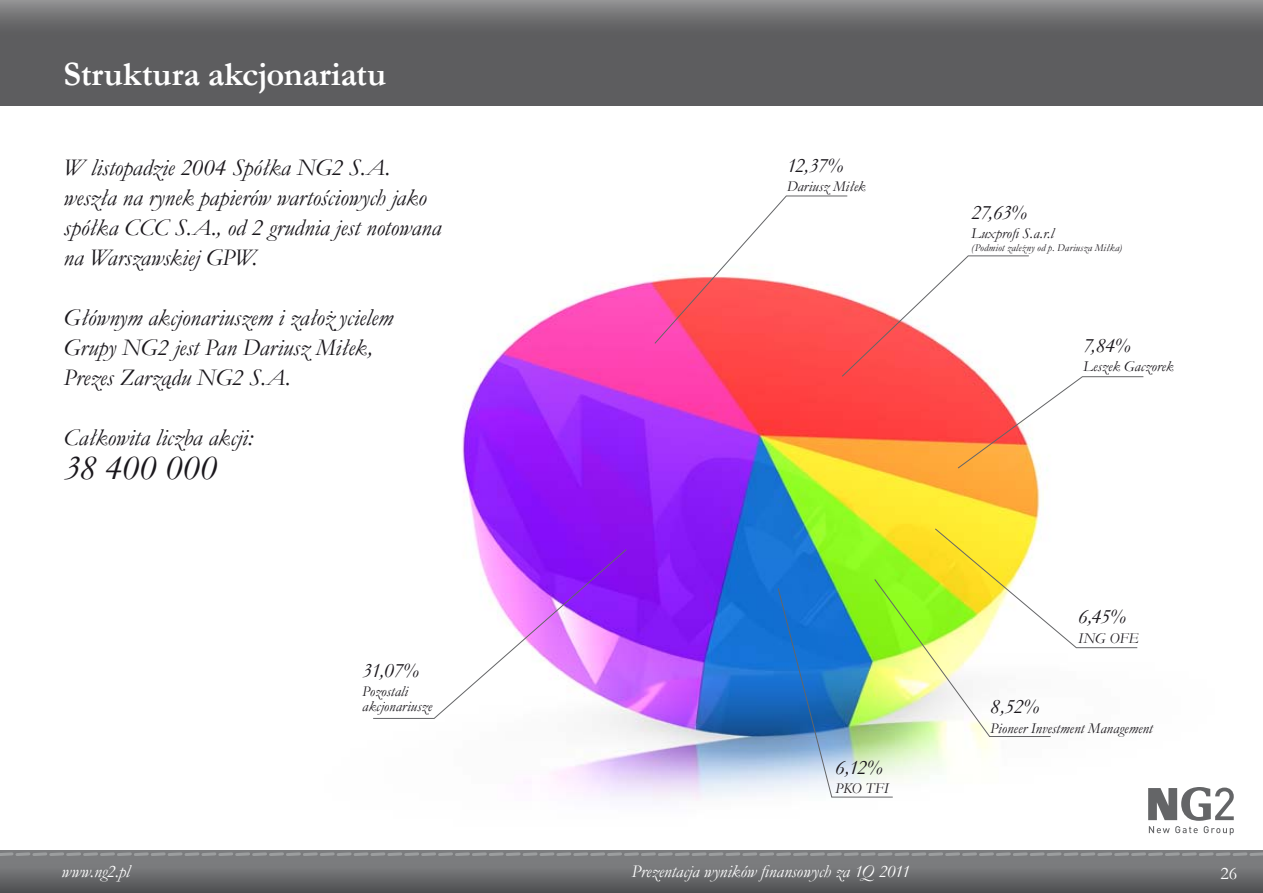
<style>
.page{position:relative;width:1263px;height:893px;background:#fff}
.page>*{position:absolute;margin:0;border:0;box-sizing:border-box;transform-origin:0 0}
.t1{font:italic 36px "Garamond";letter-spacing:.015em;color:#1a171c}
.t2{font:700 34.5px "Garamond";letter-spacing:.005em;color:#fff}
.t3{font:italic 24px/30px "Garamond";letter-spacing:-.005em;color:#1a171c}
.t4{font:italic 21px "Garamond";letter-spacing:-.05em;color:#1a171c}
.t5{font:italic 18px "Garamond";letter-spacing:-.005em;color:#fff}
.t6{font:18px "Garamond";color:#fff}
.t7{font:italic 15px/15px "Garamond";letter-spacing:.005em;color:#1a171c}
.t8{font:italic 10.5px "Garamond";letter-spacing:.015em;color:#1a171c}
</style>
<div class="page">
<img style="left:462px;top:281px;width:769px;height:555px">
<div style="left:0;top:850px;width:1263px;height:43px;background:#7b7c7e"></div>
<svg style="left:0;top:0;width:1263px;height:106px;background:#646466"></svg>
<svg style="left:0;top:873px;width:1263px;height:20px;fill:#5e5f61"></svg>
<svg style="left:0;top:852px;width:1263px;height:4px"></svg>
<svg style="left:1148px;top:787px;width:86px;height:48px"></svg>
<svg style="left:654px;top:195px;width:490px;height:274px"></svg>
<svg style="left:777px;top:528px;width:361px;height:270px"></svg>
<svg style="left:373px;top:549px;width:254px;height:170px"></svg>
<h2 class="t2" style="left:64px;top:51px;width:324px">Struktura akcjonariatu</h2>
<p class="t3" style="left:64px;top:152px;width:379px">W listopadzie 2004 Spółka NG2 S.A. weszła na rynek papierów wartościowych jako spółka CCC S.A., od 2 grudnia jest notowana na Warszawskiej GPW.</p>
<p class="t3" style="left:64px;top:302px;width:331px">Głównym akcjonariuszem i założ ycielem<br>Grupy NG2 jest Pan Dariusz Miłek,<br>Prezes Zarządu NG2 S.A.</p>
<p class="t3" style="left:64px;top:422px;width:191px">Całkowita liczba akcji:</p>
<h1 class="t1" style="left:64px;top:444px;width:155px">38 400 000</h1>
<p class="t4" style="left:362px;top:656px;width:58px">31,07%</p>
<p class="t7" style="left:362px;top:684px;width:71px">Pozostali akcjonariusze</p>
<p class="t4" style="left:787px;top:151px;width:58px">12,37%</p>
<p class="t7" style="left:787px;top:179px;width:81px">Dariusz Miłek</p>
<p class="t4" style="left:971px;top:198px;width:57px">27,63%</p>
<p class="t7" style="left:971px;top:225px;width:84px">Luxprofi S.a.r.l</p>
<p class="t8" style="left:971px;top:241px;width:152px">(Podmiot zależny od p. Dariusza Miłka)</p>
<p class="t4" style="left:1083px;top:331px;width:49px">7,84%</p>
<p class="t7" style="left:1083px;top:359px;width:92px">Leszek Gaczorek</p>
<p class="t4" style="left:835px;top:753px;width:49px">6,12%</p>
<p class="t7" style="left:835px;top:781px;width:55px">PKO TFI</p>
<p class="t4" style="left:1078px;top:602px;width:49px">6,45%</p>
<p class="t7" style="left:1078px;top:630px;width:62px">ING OFE</p>
<p class="t4" style="left:990px;top:692px;width:51px">8,52%</p>
<p class="t7" style="left:990px;top:720px;width:165px">Pioneer Investment Management</p>
<p class="t5" style="left:62px;top:859px;width:70px">www.ng2.pl</p>
<p class="t5" style="left:631px;top:859px;width:280px">Prezentacja wyników finansowych za 1Q 2011</p>
<p class="t6" style="left:1220px;top:861px;width:18px">26</p>
</div>
